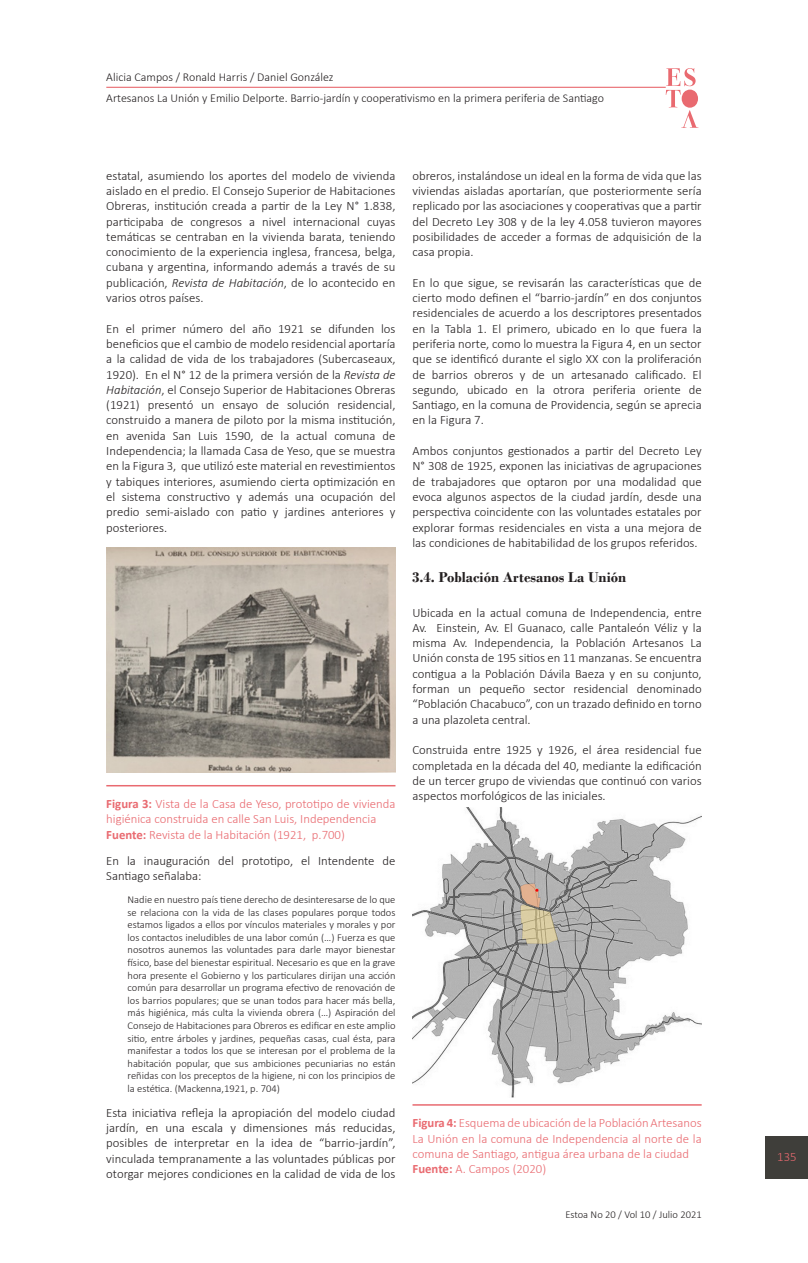
<style>
.page{position:relative;width:808px;height:1263px;background:#fff}
.page>*{position:absolute;margin:0;border:0;box-sizing:border-box;transform-origin:0 0}
.subtitulo_2{font:700 15px "Bodoni";color:#231f20}
.parrafo{font:300 12.75px/15.3px "Calibri";color:#231f20;text-align:justify}
.parrafo-2{font:300 12.75px/15.3px "Calibri";color:#e96a70}
.t1{font:300 12px "Calibri";color:#231f20}
.parrafo-3{font:300 10.5px/12.6px "Calibri";color:#231f20;text-align:justify}
.s1{font-style:italic}
.s2{font-weight:700}
</style>
<div class="page">
<svg style="left:666px;top:68px;width:32px;height:60px"></svg>
<hr style="left:106px;top:87px;width:560px;height:1px;background:#e96a70">
<div style="left:765px;top:1137px;width:43px;height:42px;background:#3f3e3a"></div>
<img style="left:107px;top:547px;width:288px;height:226px">
<hr style="left:106px;top:785px;width:289px;height:1px;background:#e96a70">
<hr style="left:412px;top:1104px;width:290px;height:2px;background:#e96a70">
<img style="left:412px;top:808px;width:290px;height:290px">
<p class="t1" style="left:106px;top:70px;width:229px">Alicia Campos / Ronald Harris / Daniel González</p>
<p class="t1" style="left:106px;top:91px;width:499px">Artesanos La Unión y Emilio Delporte. Barrio-jardín y cooperativismo en la primera periferia de Santiago</p>
<p class="parrafo" style="left:106px;top:168px;width:291px">estatal, asumiendo los aportes del modelo de vivienda aislado en el predio. El Consejo Superior de Habitaciones Obreras, institución creada a partir de la Ley N° 1.838, participaba de congresos a nivel internacional cuyas temáticas se centraban en la vivienda barata, teniendo conocimiento de la experiencia inglesa, francesa, belga, cubana y argentina, informando además a través de su publicación, <span class="s1">Revista de Habitación</span>, de lo acontecido en varios otros países.</p>
<p class="parrafo" style="left:106px;top:321px;width:291px">En el primer número del año 1921 se difunden los beneficios que el cambio de modelo residencial aportaría a la calidad de vida de los trabajadores (Subercaseaux, 1920). En el N° 12 de la primera versión de la <span class="s1">Revista de Habitación</span>, el Consejo Superior de Habitaciones Obreras (1921) presentó un ensayo de solución residencial, construido a manera de piloto por la misma institución, en avenida San Luis 1590, de la actual comuna de Independencia; la llamada Casa de Yeso, que se muestra en la Figura 3, que utilizó este material en revestimientos y tabiques interiores, asumiendo cierta optimización en el sistema constructivo y además una ocupación del predio semi-aislado con patio y jardines anteriores y posteriores.</p>
<p class="parrafo-2" style="left:106px;top:796px;width:291px"><span class="s2">Figura 3:</span> Vista de la Casa de Yeso, prototipo de vivienda higiénica construida en calle San Luis, Independencia</p>
<p class="parrafo-2" style="left:106px;top:827px;width:240px"><span class="s2">Fuente:</span> Revista de la Habitación (1921, p.700)</p>
<p class="parrafo" style="left:106px;top:853px;width:291px">En la inauguración del prototipo, el Intendente de<br>Santiago señalaba:</p>
<p class="parrafo-3" style="left:128px;top:893px;width:269px">Nadie en nuestro país tiene derecho de desinteresarse de lo que se relaciona con la vida de las clases populares porque todos estamos ligados a ellos por vínculos materiales y morales y por los contactos ineludibles de una labor común (…) Fuerza es que nosotros aunemos las voluntades para darle mayor bienestar físico, base del bienestar espiritual. Necesario es que en la grave hora presente el Gobierno y los particulares dirijan una acción común para desarrollar un programa efectivo de renovación de los barrios populares; que se unan todos para hacer más bella, más higiénica, más culta la vivienda obrera (…) Aspiración del Consejo de Habitaciones para Obreros es edificar en este amplio sitio, entre árboles y jardines, pequeñas casas, cual ésta, para manifestar a todos los que se interesan por el problema de la habitación popular, que sus ambiciones pecuniarias no están reñidas con los preceptos de la higiene, ni con los principios de la estética. (Mackenna,1921, p. 704)</p>
<p class="parrafo" style="left:106px;top:1105px;width:291px">Esta iniciativa refleja la apropiación del modelo ciudad jardín, en una escala y dimensiones más reducidas, posibles de interpretar en la idea de “barrio-jardín”, vinculada tempranamente a las voluntades públicas por otorgar mejores condiciones en la calidad de vida de los</p>
<p class="parrafo" style="left:412px;top:168px;width:291px">obreros, instalándose un ideal en la forma de vida que las viviendas aisladas aportarían, que posteriormente sería replicado por las asociaciones y cooperativas que a partir del Decreto Ley 308 y de la ley 4.058 tuvieron mayores posibilidades de acceder a formas de adquisición de la casa propia.</p>
<p class="parrafo" style="left:412px;top:275px;width:291px">En lo que sigue, se revisarán las características que de cierto modo definen el “barrio-jardín” en dos conjuntos residenciales de acuerdo a los descriptores presentados en la Tabla 1. El primero, ubicado en lo que fuera la periferia norte, como lo muestra la Figura 4, en un sector que se identificó durante el siglo XX con la proliferación de barrios obreros y de un artesanado calificado. El segundo, ubicado en la otrora periferia oriente de Santiago, en la comuna de Providencia, según se aprecia en la Figura 7.</p>
<p class="parrafo" style="left:412px;top:443px;width:291px">Ambos conjuntos gestionados a partir del Decreto Ley N° 308 de 1925, exponen las iniciativas de agrupaciones de trabajadores que optaron por una modalidad que evoca algunos aspectos de la ciudad jardín, desde una perspectiva coincidente con las voluntades estatales por explorar formas residenciales en vista a una mejora de las condiciones de habitabilidad de los grupos referidos.</p>
<p class="subtitulo_2" style="left:412px;top:568px;width:216px">3.4. Población Artesanos La Unión</p>
<p class="parrafo" style="left:412px;top:604px;width:291px">Ubicada en la actual comuna de Independencia, entre Av. Einstein, Av. El Guanaco, calle Pantaleón Véliz y la misma Av. Independencia, la Población Artesanos La Unión consta de 195 sitios en 11 manzanas. Se encuentra contigua a la Población Dávila Baeza y en su conjunto, forman un pequeño sector residencial denominado “Población Chacabuco”, con un trazado definido en torno a una plazoleta central.</p>
<p class="parrafo" style="left:412px;top:742px;width:291px">Construida entre 1925 y 1926, el área residencial fue completada en la década del 40, mediante la edificación de un tercer grupo de viviendas que continuó con varios aspectos morfológicos de las iniciales.</p>
<p class="parrafo-2" style="left:412px;top:1115px;width:291px;text-align:justify"><span class="s2">Figura 4:</span> Esquema de ubicación de la Población Artesanos La Unión en la comuna de Independencia al norte de la comuna de Santiago, antigua área urbana de la ciudad</p>
<p class="parrafo-2" style="left:412px;top:1161px;width:135px"><span class="s2">Fuente:</span> A. Campos (2020)</p>
<p class="parrafo-3" style="left:565px;top:1208px;width:138px">Estoa No 20 / Vol 10 / Julio 2021</p>
<p class="parrafo-2" style="left:777px;top:1149px;width:21px">135</p>
</div>
